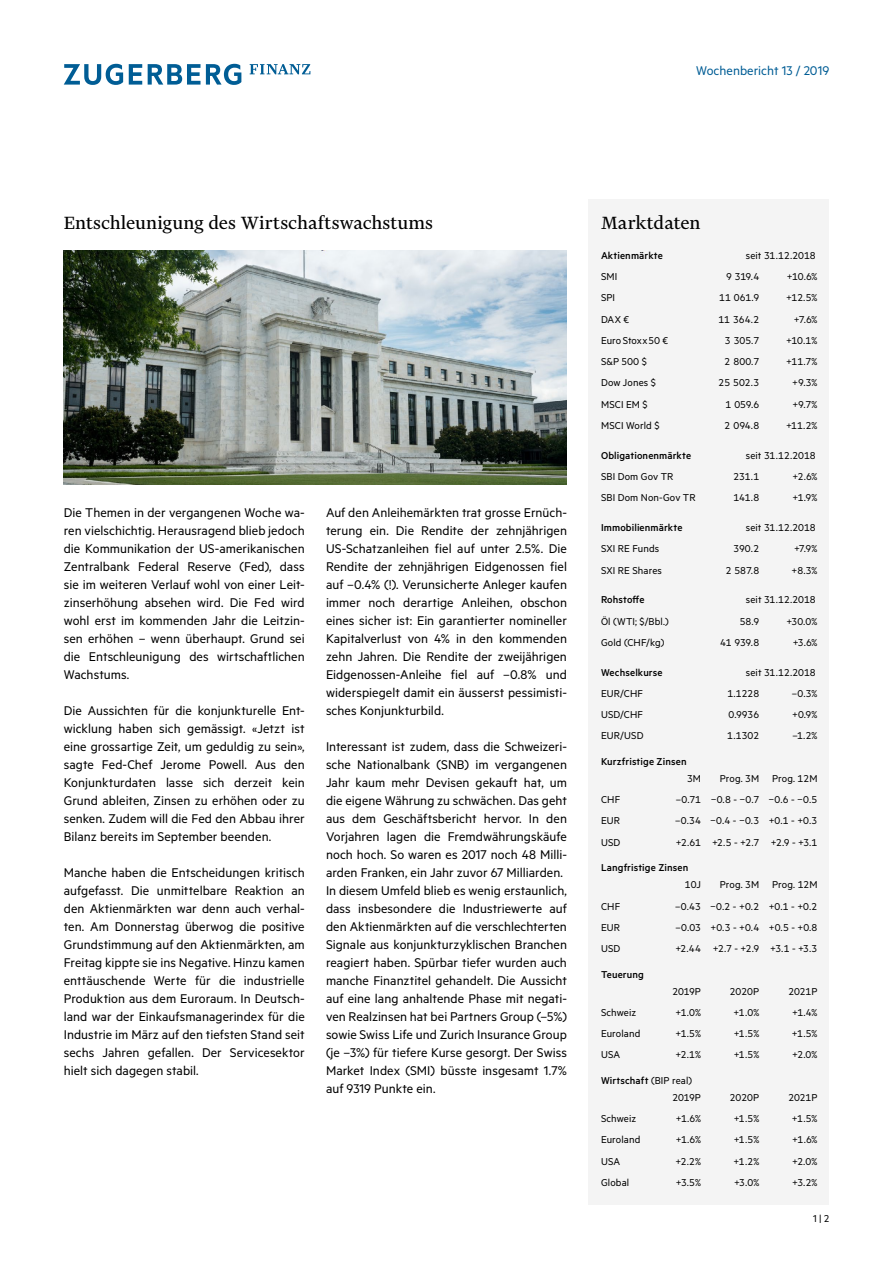
<style>
.page{position:relative;width:893px;height:1263px;background:#fff}
.page>*{position:absolute;margin:0;border:0;box-sizing:border-box;transform-origin:0 0}
.t1{font:21px "Financier Text";color:#000}
.t2{font:14.25px/18px "Metric";color:#000;text-align:justify}
.t3{font:14.25px "Metric";letter-spacing:.005em;color:#005d95}
.t4{font:11.25px/17px "Metric";letter-spacing:.005em;color:#000}
.t5{font:500 11.25px "Metric";letter-spacing:.01em;color:#000}
.s1{font-weight:500}
</style>
<div class="page">
<svg style="left:129px;top:64px;width:13px;height:21px"></svg>
<svg style="left:148px;top:64px;width:52px;height:21px"></svg>
<svg style="left:64px;top:64px;width:59px;height:21px"></svg>
<svg style="left:206px;top:64px;width:35px;height:21px"></svg>
<svg style="left:250px;top:64px;width:60px;height:10px"></svg>
<img style="left:64px;top:251px;width:503px;height:234px">
<div style="left:588px;top:200px;width:241px;height:1005px;background:#f4f4f4"></div>
<p class="t3" style="left:696px;top:62px;width:135px">Wochenbericht 13 / 2019</p>
<h1 class="t1" style="left:64px;top:212px;width:371px">Entschleunigung des Wirtschaftswachstums</h1>
<p class="t2" style="left:64px;top:503px;width:242px">Die Themen in der vergangenen Woche wa&shy;ren vielschichtig. Herausragend blieb jedoch die Kommunikation der US-amerikanischen Zentralbank Federal Reserve (Fed), dass sie im weiteren Verlauf wohl von einer Leit&shy;zinserhöhung absehen wird. Die Fed wird wohl erst im kommenden Jahr die Leitzin&shy;sen erhöhen – wenn überhaupt. Grund sei die Entschleunigung des wirtschaftlichen Wachstums.</p>
<p class="t2" style="left:64px;top:701px;width:242px">Die Aussichten für die konjunkturelle Ent&shy;wicklung haben sich gemässigt. «Jetzt ist eine grossartige Zeit, um geduldig zu sein», sagte Fed-Chef Jerome Powell. Aus den Konjunkturdaten lasse sich derzeit kein Grund ableiten, Zinsen zu erhöhen oder zu senken. Zudem will die Fed den Abbau ihrer Bilanz bereits im September beenden.</p>
<p class="t2" style="left:64px;top:863px;width:242px">Manche haben die Entscheidungen kritisch aufgefasst. Die unmittelbare Reaktion an den Aktienmärkten war denn auch verhal&shy;ten. Am Donnerstag überwog die positive Grundstimmung auf den Aktienmärkten, am Freitag kippte sie ins Negative. Hinzu kamen enttäuschende Werte für die industrielle Produktion aus dem Euroraum. In Deutsch&shy;land war der Einkaufsmanagerindex für die Industrie im März auf den tiefsten Stand seit sechs Jahren gefallen. Der Servicesektor hielt sich dagegen stabil.</p>
<p class="t2" style="left:326px;top:503px;width:242px">Auf den Anleihemärkten trat grosse Ernüch&shy;terung ein. Die Rendite der zehnjährigen US-Schatzanleihen fiel auf unter 2.5%. Die Rendite der zehnjährigen Eidgenossen fiel auf –0.4% (!). Verunsicherte Anleger kaufen immer noch derartige Anleihen, obschon eines sicher ist: Ein garantierter nomineller Kapitalverlust von 4% in den kommenden zehn Jahren. Die Rendite der zweijährigen Eidgenossen-Anleihe fiel auf –0.8% und widerspiegelt damit ein äusserst pessimisti&shy;sches Konjunkturbild.</p>
<p class="t2" style="left:326px;top:737px;width:242px;text-align:left">Interessant ist zudem, dass die Schweizeri&shy;sche Nationalbank (SNB) im vergangenen Jahr kaum mehr Devisen gekauft hat, um die eigene Währung zu schwächen. Das geht aus dem Geschäftsbericht hervor. In den Vorjahren lagen die Fremdwährungskäufe noch hoch. So waren es 2017 noch 48 Milli&shy;arden Franken, ein Jahr zuvor 67 Milliarden.<br>In diesem Umfeld blieb es wenig erstaunlich, dass insbesondere die Industriewerte auf den Aktienmärkten auf die verschlechterten Signale aus konjunkturzyklischen Branchen reagiert haben. Spürbar tiefer wurden auch manche Finanztitel gehandelt. Die Aussicht auf eine lang anhaltende Phase mit negati&shy;ven Realzinsen hat bei Partners Group (–5%) sowie Swiss Life und Zurich Insurance Group (je –3%) für tiefere Kurse gesorgt. Der Swiss Market Index (SMI) büsste insgesamt 1.7% auf 9319 Punkte ein.</p>
<h1 class="t1" style="left:601px;top:212px;width:101px">Marktdaten</h1>
<p class="t5" style="left:601px;top:249px;width:63px">Aktienmärkte</p>
<p class="t4" style="left:746px;top:246px;width:71px">seit 31.12.2018</p>
<p class="t4" style="left:601px;top:268px;width:18px">SMI</p>
<p class="t4" style="left:726px;top:268px;width:35px">9 319.4</p>
<p class="t4" style="left:787px;top:268px;width:32px">+10.6%</p>
<p class="t4" style="left:601px;top:289px;width:16px">SPI</p>
<p class="t4" style="left:719px;top:289px;width:41px">11 061.9</p>
<p class="t4" style="left:786px;top:289px;width:33px">+12.5%</p>
<p class="t4" style="left:601px;top:310px;width:30px">DAX €</p>
<p class="t4" style="left:718px;top:310px;width:42px">11 364.2</p>
<p class="t4" style="left:794px;top:310px;width:25px">+7.6%</p>
<p class="t4" style="left:601px;top:331px;width:69px">Euro Stoxx 50 €</p>
<p class="t4" style="left:725px;top:331px;width:36px">3 305.7</p>
<p class="t4" style="left:786px;top:331px;width:33px">+10.1%</p>
<p class="t4" style="left:601px;top:353px;width:47px">S&amp;P 500 $</p>
<p class="t4" style="left:725px;top:353px;width:36px">2 800.7</p>
<p class="t4" style="left:786px;top:353px;width:33px">+11.7%</p>
<p class="t4" style="left:601px;top:374px;width:57px">Dow Jones $</p>
<p class="t4" style="left:719px;top:374px;width:42px">25 502.3</p>
<p class="t4" style="left:792px;top:374px;width:27px">+9.3%</p>
<p class="t4" style="left:601px;top:395px;width:48px">MSCI EM $</p>
<p class="t4" style="left:725px;top:395px;width:35px">1 059.6</p>
<p class="t4" style="left:792px;top:395px;width:26px">+9.7%</p>
<p class="t4" style="left:601px;top:416px;width:60px">MSCI World $</p>
<p class="t4" style="left:725px;top:416px;width:36px">2 094.8</p>
<p class="t4" style="left:786px;top:416px;width:33px">+11.2%</p>
<p class="t5" style="left:601px;top:449px;width:92px">Obligationenmärkte</p>
<p class="t4" style="left:746px;top:446px;width:71px">seit 31.12.2018</p>
<p class="t4" style="left:601px;top:468px;width:74px">SBI Dom Gov TR</p>
<p class="t4" style="left:733px;top:468px;width:27px">231.1</p>
<p class="t4" style="left:792px;top:468px;width:26px">+2.6%</p>
<p class="t4" style="left:601px;top:489px;width:96px">SBI Dom Non-Gov TR</p>
<p class="t4" style="left:733px;top:489px;width:27px">141.8</p>
<p class="t4" style="left:792px;top:489px;width:26px">+1.9%</p>
<p class="t5" style="left:601px;top:521px;width:83px">Immobilienmärkte</p>
<p class="t4" style="left:746px;top:519px;width:71px">seit 31.12.2018</p>
<p class="t4" style="left:601px;top:540px;width:60px">SXI RE Funds</p>
<p class="t4" style="left:733px;top:540px;width:27px">390.2</p>
<p class="t4" style="left:794px;top:540px;width:25px">+7.9%</p>
<p class="t4" style="left:601px;top:561px;width:62px">SXI RE Shares</p>
<p class="t4" style="left:726px;top:561px;width:35px">2 587.8</p>
<p class="t4" style="left:792px;top:561px;width:27px">+8.3%</p>
<p class="t5" style="left:601px;top:593px;width:45px">Rohstoffe</p>
<p class="t4" style="left:746px;top:591px;width:71px">seit 31.12.2018</p>
<p class="t4" style="left:601px;top:612px;width:69px">Öl (WTI; $/Bbl.)</p>
<p class="t4" style="left:740px;top:612px;width:21px">58.9</p>
<p class="t4" style="left:786px;top:612px;width:33px">+30.0%</p>
<p class="t4" style="left:601px;top:633px;width:65px">Gold (CHF/kg)</p>
<p class="t4" style="left:720px;top:633px;width:41px">41 939.8</p>
<p class="t4" style="left:793px;top:633px;width:26px">+3.6%</p>
<p class="t5" style="left:601px;top:665px;width:63px">Wechselkurse</p>
<p class="t4" style="left:746px;top:663px;width:71px">seit 31.12.2018</p>
<p class="t4" style="left:601px;top:684px;width:44px">EUR/CHF</p>
<p class="t4" style="left:727px;top:684px;width:33px">1.1228</p>
<p class="t4" style="left:792px;top:684px;width:27px">–0.3%</p>
<p class="t4" style="left:601px;top:706px;width:43px">USD/CHF</p>
<p class="t4" style="left:728px;top:706px;width:32px">0.9936</p>
<p class="t4" style="left:792px;top:706px;width:27px">+0.9%</p>
<p class="t4" style="left:601px;top:727px;width:44px">EUR/USD</p>
<p class="t4" style="left:727px;top:727px;width:33px">1.1302</p>
<p class="t4" style="left:792px;top:727px;width:27px">–1.2%</p>
<p class="t5" style="left:601px;top:755px;width:87px">Kurzfristige Zinsen</p>
<p class="t4" style="left:687px;top:769px;width:15px">3M</p>
<p class="t4" style="left:720px;top:769px;width:99px">Prog. 3M Prog. 12M</p>
<p class="t4" style="left:601px;top:791px;width:21px">CHF</p>
<p class="t4" style="left:676px;top:791px;width:143px">–0.71 −0.8 - −0.7 −0.6 - −0.5</p>
<p class="t4" style="left:601px;top:812px;width:20px">EUR</p>
<p class="t4" style="left:675px;top:812px;width:144px">–0.34 −0.4 - −0.3 +0.1 - +0.3</p>
<p class="t4" style="left:601px;top:833px;width:21px">USD</p>
<p class="t4" style="left:676px;top:833px;width:143px">+2.61 +2.5 - +2.7 +2.9 - +3.1</p>
<p class="t5" style="left:601px;top:861px;width:89px">Langfristige Zinsen</p>
<p class="t4" style="left:685px;top:876px;width:18px">10J</p>
<p class="t4" style="left:720px;top:876px;width:99px">Prog. 3M Prog. 12M</p>
<p class="t4" style="left:601px;top:897px;width:21px">CHF</p>
<p class="t4" style="left:675px;top:897px;width:144px">–0.43 −0.2 - +0.2 +0.1 - +0.2</p>
<p class="t4" style="left:601px;top:918px;width:20px">EUR</p>
<p class="t4" style="left:676px;top:918px;width:143px">–0.03 +0.3 - +0.4 +0.5 - +0.8</p>
<p class="t4" style="left:601px;top:940px;width:21px">USD</p>
<p class="t4" style="left:675px;top:940px;width:144px">+2.44 +2.7 - +2.9 +3.1 - +3.3</p>
<p class="t5" style="left:601px;top:967px;width:44px">Teuerung</p>
<p class="t4" style="left:672px;top:982px;width:30px">2019P</p>
<p class="t4" style="left:730px;top:982px;width:31px">2020P</p>
<p class="t4" style="left:788px;top:982px;width:31px">2021P</p>
<p class="t4" style="left:601px;top:1003px;width:37px">Schweiz</p>
<p class="t4" style="left:675px;top:1003px;width:27px">+1.0%</p>
<p class="t4" style="left:734px;top:1003px;width:27px">+1.0%</p>
<p class="t4" style="left:792px;top:1003px;width:27px">+1.4%</p>
<p class="t4" style="left:601px;top:1025px;width:41px">Euroland</p>
<p class="t4" style="left:675px;top:1025px;width:27px">+1.5%</p>
<p class="t4" style="left:734px;top:1025px;width:27px">+1.5%</p>
<p class="t4" style="left:792px;top:1025px;width:27px">+1.5%</p>
<p class="t4" style="left:601px;top:1046px;width:21px">USA</p>
<p class="t4" style="left:675px;top:1046px;width:27px">+2.1%</p>
<p class="t4" style="left:734px;top:1046px;width:27px">+1.5%</p>
<p class="t4" style="left:792px;top:1046px;width:27px">+2.0%</p>
<p class="t4" style="left:672px;top:1071px;width:30px;text-indent:-71px"><span class="s1">Wirtschaft</span> (BIP real)<br>2019P</p>
<p class="t4" style="left:730px;top:1088px;width:31px">2020P</p>
<p class="t4" style="left:788px;top:1088px;width:31px">2021P</p>
<p class="t4" style="left:601px;top:1110px;width:37px">Schweiz</p>
<p class="t4" style="left:676px;top:1110px;width:27px">+1.6%</p>
<p class="t4" style="left:734px;top:1110px;width:27px">+1.5%</p>
<p class="t4" style="left:792px;top:1110px;width:27px">+1.5%</p>
<p class="t4" style="left:601px;top:1131px;width:41px">Euroland</p>
<p class="t4" style="left:676px;top:1131px;width:27px">+1.6%</p>
<p class="t4" style="left:734px;top:1131px;width:27px">+1.5%</p>
<p class="t4" style="left:792px;top:1131px;width:27px">+1.6%</p>
<p class="t4" style="left:601px;top:1152px;width:21px">USA</p>
<p class="t4" style="left:676px;top:1152px;width:27px">+2.2%</p>
<p class="t4" style="left:734px;top:1152px;width:27px">+1.2%</p>
<p class="t4" style="left:792px;top:1152px;width:27px">+2.0%</p>
<p class="t4" style="left:601px;top:1173px;width:30px">Global</p>
<p class="t4" style="left:676px;top:1173px;width:27px">+3.5%</p>
<p class="t4" style="left:734px;top:1173px;width:27px">+3.0%</p>
<p class="t4" style="left:792px;top:1173px;width:27px">+3.2%</p>
<p class="t4" style="left:813px;top:1210px;width:18px">1 | 2</p>
</div>
